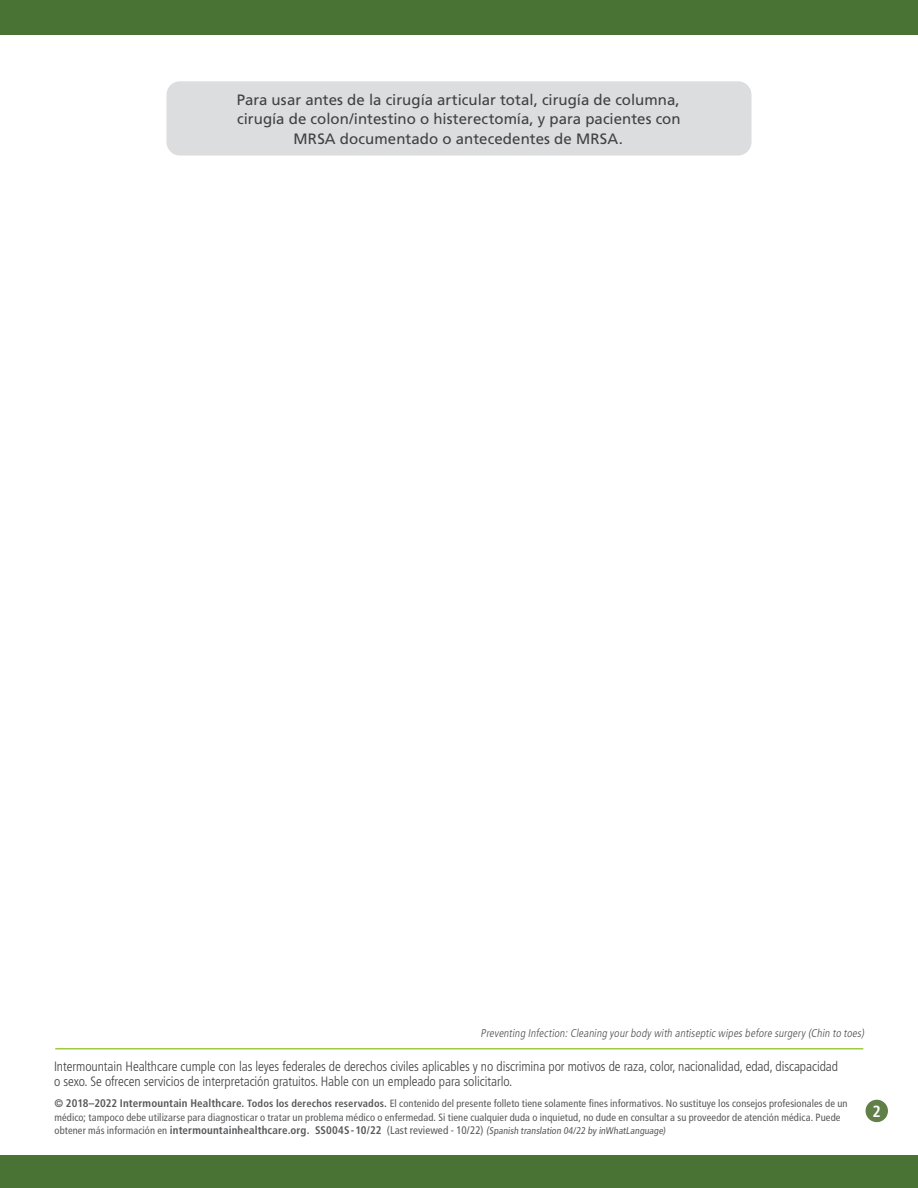
<style>
.page{position:relative;width:918px;height:1188px;background:#fff}
.page>*{position:absolute;margin:0;border:0;box-sizing:border-box;transform-origin:0 0}
.t1{font:700 condensed 16.2px "Frutiger LT Std";color:#fff}
.t2{font:15px/19.5px "Frutiger LT Std";color:#414042;text-align:center}
.t3{font:300 condensed 13.5px/15.8px "Frutiger LT Std";letter-spacing:-.005em;color:#414042}
.t4{font:italic 300 condensed 11.25px "Frutiger LT Std";color:#4d4d4f}
.Footer___h6{font:700 condensed 10.95px "Frutiger LT Std";letter-spacing:.01em;color:#58595b}
.Footer___h6-2{font:condensed 10.5px/13.5px "Frutiger LT Std";letter-spacing:.01em;color:#58595b}
.s1{font-weight:700;font-size:10.95px}
.s2{font-weight:700}
.s3{font-weight:400;font-size:10.5px}
.s4{font-weight:400}
.s5{font-weight:400;font-size:9.75px}
</style>
<div class="page">
<div style="left:0;top:0;width:918px;height:35px;background:#497235"></div>
<div style="left:866px;top:1100px;width:22px;height:22px;background:#618047;border-radius:50%"></div>
<div style="left:0;top:1156px;width:918px;height:32px;background:#497235"></div>
<div style="left:166px;top:81px;width:586px;height:75px;background:#dcddde;border-radius:14px"></div>
<hr style="left:55px;top:1048px;width:808px;height:2px;background:#a0cc40">
<p class="t2" style="left:237px;top:90px;width:445px">Para usar antes de la cirugía articular total, cirugía de columna, cirugía de colon/intestino o histerectomía, y para pacientes con<br>MRSA documentado o antecedentes de MRSA.</p>
<p class="t4" style="left:481px;top:1027px;width:387px">Preventing Infection:Cleaning yourbody with antiseptic wipes before surgery (Chin to toes)</p>
<p class="t3" style="left:54px;top:1058px;width:786px">Intermountain Healthcare cumple con las leyes federales de derechos civiles aplicables y no discrimina por motivos de raza, color, nacionalidad, edad, discapacidad o sexo. Se ofrecen servicios de interpretación gratuitos. Hable con un empleado para solicitarlo.</p>
<p class="Footer___h6-2" style="left:54px;top:1097px;width:795px"><span class="s1">© 2018–2022 Intermountain Healthcare.</span> <span class="s2">Todos los derechos reservados.</span> El contenido del presente folleto tiene solamente fines informativos. No sustituye los consejos profesionales de un médico; tampoco debe utilizarse para diagnosticar o tratar un problema médico o enfermedad. Si tiene cualquier duda o inquietud, no dude en consultar a su proveedor de atención médica. Puede</p>
<p class="Footer___h6" style="left:54px;top:1124px;width:614px"><span class="s3">obtener más información en</span> intermountainhealthcare.org. SS004S-10/22 <span class="s4">(Last reviewed - 10/22)</span> <span class="s3">(</span><span class="s5">Spanish translation 04/22 by inWhatLanguage)</span></p>
<h1 class="t1" style="left:873px;top:1101px;width:10px">2</h1>
</div>
